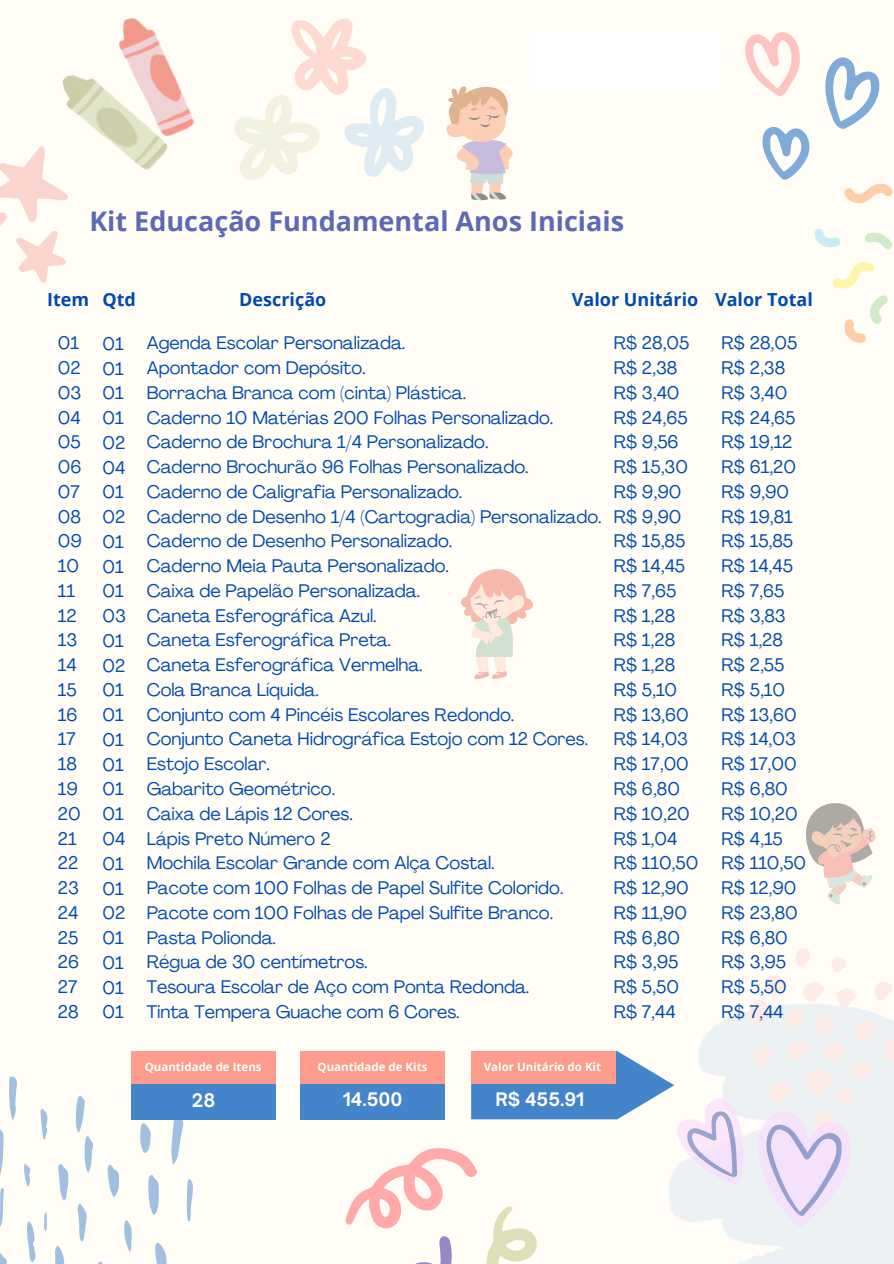
<style>
.page{position:relative;width:894px;height:1264px;background:#fff}
.page>*{position:absolute;margin:0;border:0;box-sizing:border-box;transform-origin:0 0}
.t1{font:700 27px "Open Sans";color:#5d69b4}
.t2{font:18px/24.8px "Agrandir";color:#004aad}
.t3{font:700 18px "Open Sans";color:#004aad}
.t4{font:700 17.85px "Open Sauce One";color:#fff}
.t5{font:700 11.55px "Open Sans";color:#fff}
</style>
<div class="page">
<svg style="left:234px;top:18px;width:190px;height:162px"></svg>
<img style="left:62px;top:17px;width:133px;height:153px">
<svg style="left:171px;top:1119px;width:13px;height:45px"></svg>
<svg style="left:148px;top:1174px;width:11px;height:41px"></svg>
<svg style="left:55px;top:1245px;width:10px;height:18px"></svg>
<svg style="left:0;top:1252px;width:7px;height:11px"></svg>
<svg style="left:0;top:1076px;width:17px;height:99px"></svg>
<svg style="left:107px;top:1164px;width:12px;height:33px"></svg>
<svg style="left:58px;top:1164px;width:10px;height:36px"></svg>
<svg style="left:140px;top:1123px;width:11px;height:30px"></svg>
<svg style="left:155px;top:1242px;width:12px;height:21px"></svg>
<svg style="left:77px;top:1203px;width:10px;height:38px"></svg>
<svg style="left:76px;top:1096px;width:17px;height:76px"></svg>
<svg style="left:27px;top:1221px;width:9px;height:41px"></svg>
<svg style="left:186px;top:1178px;width:7px;height:43px"></svg>
<svg style="left:124px;top:1220px;width:8px;height:31px"></svg>
<svg style="left:40px;top:1108px;width:8px;height:31px"></svg>
<svg style="left:0;top:1188px;width:4px;height:38px"></svg>
<svg style="left:24px;top:1163px;width:7px;height:23px"></svg>
<svg style="left:44px;top:1212px;width:3px;height:19px"></svg>
<svg style="left:461px;top:569px;width:72px;height:110px"></svg>
<svg style="left:805px;top:803px;width:71px;height:102px"></svg>
<svg style="left:745px;top:32px;width:148px;height:311px"></svg>
<svg style="left:0;top:146px;width:68px;height:138px"></svg>
<svg style="left:446px;top:86px;width:67px;height:114px"></svg>
<svg style="left:345px;top:948px;width:548px;height:315px"></svg>
<div style="left:471px;top:1051px;width:144px;height:32px;background:#fd9b8d"></div>
<div style="left:300px;top:1051px;width:144px;height:32px;background:#fd9b8d"></div>
<div style="left:300px;top:1083px;width:144px;height:36px;background:#4484cb"></div>
<div style="left:131px;top:1051px;width:144px;height:32px;background:#fd9b8d"></div>
<div style="left:131px;top:1083px;width:144px;height:36px;background:#4484cb"></div>
<p class="t1" style="left:89px;top:202px;width:536px">Kit Educação Fundamental Anos Iniciais</p>
<h1 class="t3" style="left:47px;top:287px;width:44px">Item</h1>
<p class="t3" style="left:571px;top:287px;width:128px">Valor Unitário</p>
<h4 class="t2" style="left:58px;top:332px;width:26px">01<br>02<br>03<br>04<br>05<br>06<br>07<br>08<br>09<br>10<br>11<br>12<br>13<br>14<br>15<br>16<br>17<br>18<br>19<br>20<br>21<br>22<br>23<br>24<br>25<br>26<br>27<br>28</h4>
<h4 class="t2" style="left:613px;top:332px;width:86px">R$ 28,05<br>R$ 2,38<br>R$ 3,40<br>R$ 24,65<br>R$ 9,56<br>R$ 15,30<br>R$ 9,90<br>R$ 9,90<br>R$ 15,85<br>R$ 14,45<br>R$ 7,65<br>R$ 1,28<br>R$ 1,28<br>R$ 1,28<br>R$ 5,10<br>R$ 13,60<br>R$ 14,03<br>R$ 17,00<br>R$ 6,80<br>R$ 10,20<br>R$ 1,04<br>R$ 110,50<br>R$ 12,90<br>R$ 11,90<br>R$ 6,80<br>R$ 3,95<br>R$ 5,50<br>R$ 7,44</h4>
<p class="t3" style="left:102px;top:287px;width:35px">Qtd</p>
<p class="t3" style="left:239px;top:287px;width:89px">Descrição</p>
<p class="t2" style="left:102px;top:333px;width:25px">01<br>01<br>01<br>01<br>02<br>04<br>01<br>02<br>01<br>01<br>01<br>03<br>01<br>02<br>01<br>01<br>01<br>01<br>01<br>01<br>04<br>01<br>01<br>02<br>01<br>01<br>01<br>01</p>
<p class="t2" style="left:147px;top:332px;width:456px">Agenda Escolar Personalizada.<br>Apontador com Depósito.<br>Borracha Branca com (cinta) Plástica.<br>Caderno 10 Matérias 200 Folhas Personalizado.<br>Caderno de Brochura 1/4 Personalizado.<br>Caderno Brochurão 96 Folhas Personalizado.<br>Caderno de Caligrafia Personalizado.<br>Caderno de Desenho 1/4 (Cartogradia) Personalizado.<br>Caderno de Desenho Personalizado.<br>Caderno Meia Pauta Personalizado.<br>Caixa de Papelão Personalizada.<br>Caneta Esferográfica Azul.<br>Caneta Esferográfica Preta.<br>Caneta Esferográfica Vermelha.<br>Cola Branca Líquida.<br>Conjunto com 4 Pincéis Escolares Redondo.<br>Conjunto Caneta Hidrográfica Estojo com 12 Cores.<br>Estojo Escolar.<br>Gabarito Geométrico.<br>Caixa de Lápis 12 Cores.<br>Lápis Preto Número 2<br>Mochila Escolar Grande com Alça Costal.<br>Pacote com 100 Folhas de Papel Sulfite Colorido.<br>Pacote com 100 Folhas de Papel Sulfite Branco.<br>Pasta Polionda.<br>Régua de 30 centímetros.<br>Tesoura Escolar de Aço com Ponta Redonda.<br>Tinta Tempera Guache com 6 Cores.</p>
<h3 class="t5" style="left:145px;top:1058px;width:118px">Quantidade de Itens</h3>
<p class="t4" style="left:192px;top:1088px;width:24px">20</p>
<h5 class="t5" style="left:317px;top:1058px;width:111px">Quantidade de Kits</h5>
<p class="t4" style="left:290px;top:1088px;width:113px">R$ 4214.500</p>
<p class="t4" style="left:343px;top:1088px;width:41px">3.90</p>
<h4 class="t5" style="left:483px;top:1058px;width:119px">Valor Unitário do Kit</h4>
<h5 class="t4" style="left:495px;top:1088px;width:90px">R$ 455.91</h5>
<h4 class="t3" style="left:714px;top:287px;width:99px">Valor Total</h4>
<h4 class="t2" style="left:721px;top:332px;width:86px">R$ 28,05<br>R$ 2,38<br>R$ 3,40<br>R$ 24,65<br>R$ 19,12<br>R$ 61,20<br>R$ 9,90<br>R$ 19,81<br>R$ 15,85<br>R$ 14,45<br>R$ 7,65<br>R$ 3,83<br>R$ 1,28<br>R$ 2,55<br>R$ 5,10<br>R$ 13,60<br>R$ 14,03<br>R$ 17,00<br>R$ 6,80<br>R$ 10,20<br>R$ 4,15<br>R$ 110,50<br>R$ 12,90<br>R$ 23,80<br>R$ 6,80<br>R$ 3,95<br>R$ 5,50<br>R$ 7,44</h4>
</div>
